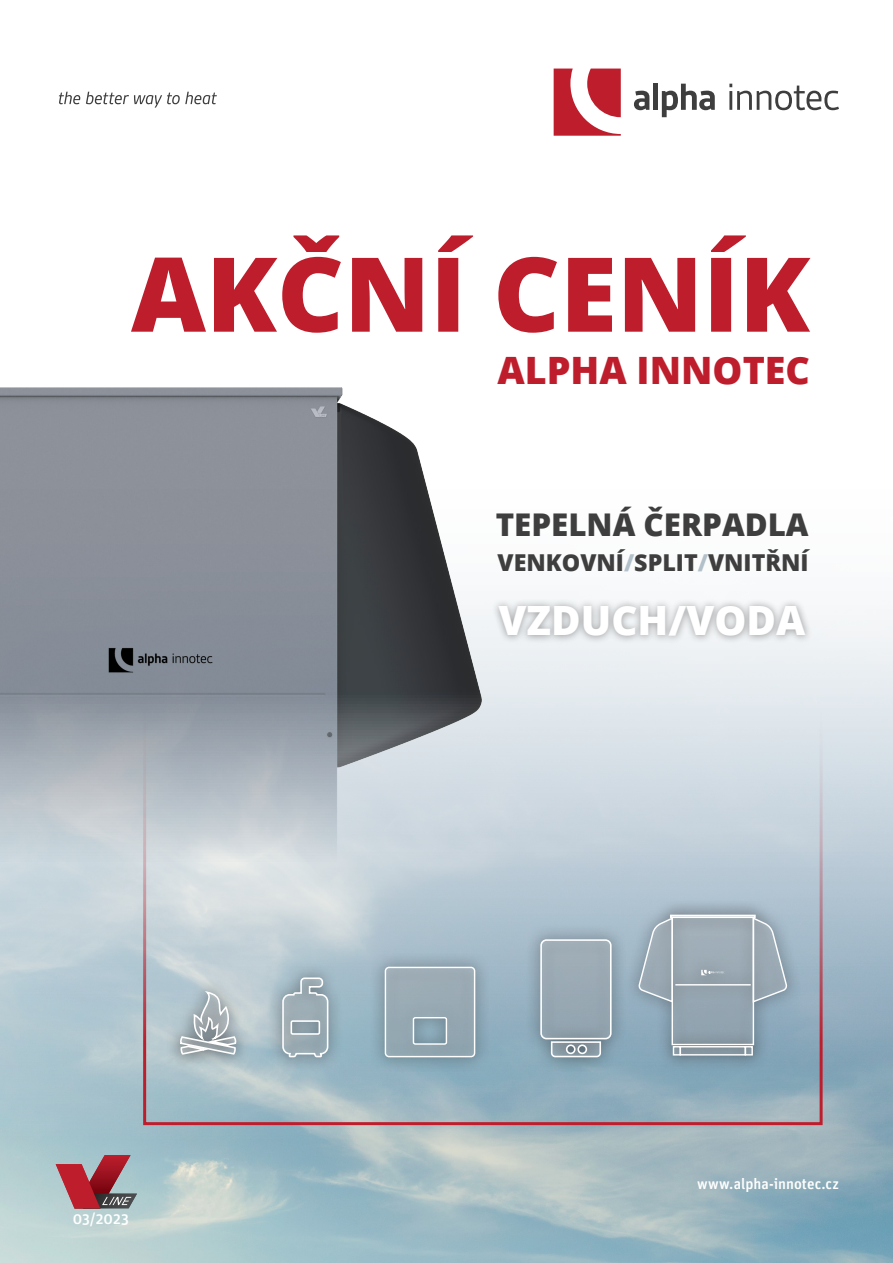
<style>
.page{position:relative;width:893px;height:1263px;background:#fff}
.page>*{position:absolute;margin:0;border:0;box-sizing:border-box;transform-origin:0 0}
.t1{font:800 103.35px "Open Sans";color:#be1d2c}
.t2{font:800 40.35px "Open Sans";color:#fff}
.t3{font:800 37.65px "Open Sans";color:#be1d2c}
.t4{font:800 31.35px "Open Sans";color:#3e3e3f}
.t5{font:800 23.25px "Open Sans";color:#3e3e3f}
.t6{font:500 15.15px "Unit Pro";letter-spacing:.005em;color:#fff}
.s1{color:#b1c0c9}
</style>
<div class="page">
<img style="left:0;top:609px;width:893px;height:654px">
<div style="left:491px;top:598px;width:322px;height:46px;background:#3e3e3f;opacity:.5"></div>
<img style="left:0;top:387px;width:522px;height:524px">
<div style="left:143px;top:690px;width:680px;height:435px;border:3px solid #be1d2c"></div>
<svg style="left:634px;top:91px;width:15px;height:19px"></svg>
<div style="left:653px;top:84px;width:5px;height:26px;background:#3e3e3f"></div>
<svg style="left:662px;top:84px;width:53px;height:33px"></svg>
<svg style="left:729px;top:84px;width:110px;height:26px"></svg>
<svg style="left:554px;top:69px;width:67px;height:67px"></svg>
<svg style="left:59px;top:92px;width:21px;height:12px"></svg>
<svg style="left:86px;top:92px;width:131px;height:16px"></svg>
<svg style="left:56px;top:1155px;width:81px;height:53px;background:#a2646d"></svg>
<svg style="left:166px;top:900px;width:635px;height:172px;background:#a6bbc7"></svg>
<svg style="left:384px;top:966px;width:92px;height:92px;background:#9caeb7"></svg>
<svg style="left:539px;top:938px;width:73px;height:120px;background:#9dacb6"></svg>
<svg style="left:281px;top:977px;width:48px;height:81px;background:#a5b4bc"></svg>
<svg style="left:179px;top:990px;width:58px;height:66px;background:#b3bec2"></svg>
<div style="left:672px;top:917px;width:81px;height:127px;background:linear-gradient(to bottom,#a2aeb6,#8d9fab)"></div>
<div style="left:671px;top:916px;width:83px;height:129px;border:1px solid #fff"></div>
<div style="left:680px;top:1047px;width:65px;height:8px;background:#84949e"></div>
<div style="left:680px;top:1046px;width:66px;height:9px;border:1px solid #fff"></div>
<div style="left:673px;top:1047px;width:7px;height:8px;background:#8798a3"></div>
<div style="left:673px;top:1046px;width:8px;height:9px;border:1px solid #fff"></div>
<div style="left:745px;top:1047px;width:7px;height:8px;background:#8696a1"></div>
<div style="left:745px;top:1046px;width:8px;height:9px;border:1px solid #fff"></div>
<div style="left:670px;top:915px;width:86px;height:3px;border:1px solid #fff"></div>
<hr style="left:675px;top:984px;width:76px;height:1px;background:#fff">
<svg style="left:752px;top:916px;width:37px;height:88px;background:#a1b0bb"></svg>
<svg style="left:637px;top:916px;width:37px;height:88px;background:#a2b1bb"></svg>
<svg style="left:701px;top:970px;width:23px;height:5px"></svg>
<p class="t1" style="left:131px;top:215px;width:681px">AKČNÍ CENÍK</p>
<p class="t3" style="left:497px;top:341px;width:314px">ALPHA INNOTEC</p>
<p class="t4" style="left:496px;top:500px;width:314px">TEPELNÁ ČERPADLA</p>
<p class="t5" style="left:498px;top:545px;width:312px">VENKOVNÍ<span class="s1">/</span>SPLIT<span class="s1">/</span>VNITŘNÍ</p>
<p class="t2" style="left:499px;top:590px;width:308px">VZDUCH/VODA</p>
<p class="t6" style="left:73px;top:1208px;width:57px">03/2023</p>
<p class="t6" style="left:697px;top:1173px;width:143px">www.alpha-innotec.cz</p>
</div>
